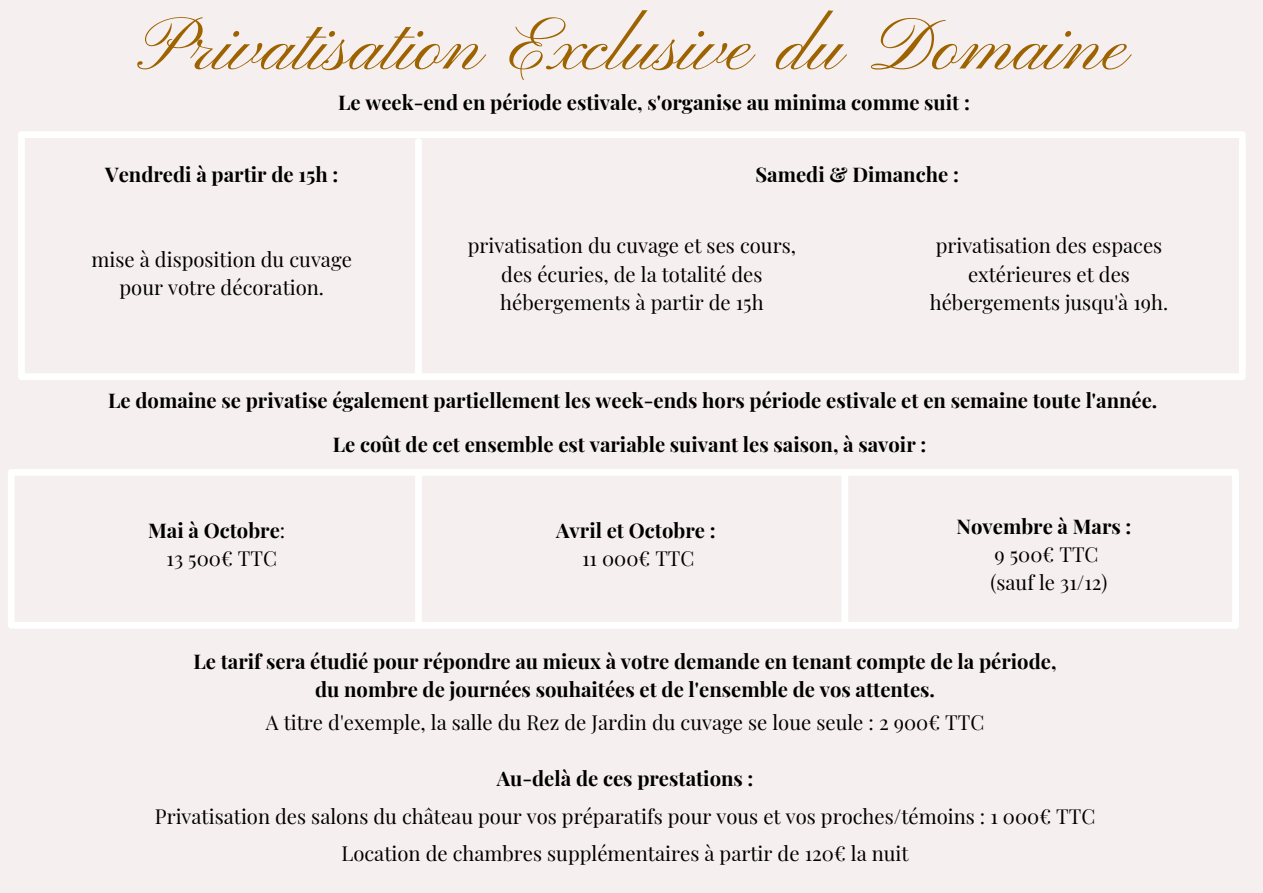
<style>
.page{position:relative;width:1263px;height:893px;background:#f6efef}
.page>*{position:absolute;margin:0;border:0;box-sizing:border-box;transform-origin:0 0}
.t1{font:75.97px "Pinyon Script";color:#9d6300}
.t2{font:700 20.25px/28.1px "Playfair Display";color:#000;text-align:center}
.t3{font:20.25px/28.1px "Playfair Display";color:#000;text-align:center}
.s1{font-weight:400}
</style>
<div class="page">
<div style="left:415px;top:141px;width:7px;height:236px;background:#fff"></div>
<div style="left:21px;top:373px;width:1221px;height:7px;background:#fff"></div>
<div style="left:21px;top:131px;width:1221px;height:7px;background:#fff"></div>
<div style="left:18px;top:138px;width:7px;height:235px;background:#fff"></div>
<div style="left:1239px;top:138px;width:7px;height:235px;background:#fff"></div>
<div style="left:15px;top:622px;width:1220px;height:6px;background:#fff"></div>
<div style="left:15px;top:469px;width:1220px;height:7px;background:#fff"></div>
<div style="left:8px;top:472px;width:7px;height:153px;background:#fff"></div>
<div style="left:415px;top:472px;width:7px;height:150px;background:#fff"></div>
<div style="left:841px;top:472px;width:7px;height:150px;background:#fff"></div>
<div style="left:1232px;top:472px;width:7px;height:153px;background:#fff"></div>
<h1 class="t1" style="left:146px;top:4px;width:987px">Privatisation Exclusive du Domaine</h1>
<p class="t2" style="left:338px;top:88px;width:633px">Le week-end en période estivale, s'organise au minima comme suit :</p>
<p class="t2" style="left:105px;top:160px;width:235px">Vendredi à partir de 15h :</p>
<p class="t3" style="left:92px;top:244px;width:262px">mise à disposition du cuvage pour votre décoration.</p>
<p class="t2" style="left:755px;top:160px;width:205px">Samedi &amp; Dimanche :</p>
<p class="t3" style="left:468px;top:231px;width:330px">privatisation du cuvage et ses cours, des écuries, de la totalité des hébergements à partir de 15h</p>
<p class="t3" style="left:930px;top:231px;width:240px">privatisation des espaces extérieures et des hébergements jusqu'à 19h.</p>
<p class="t2" style="left:108px;top:378px;width:1051px;line-height:43.6px">Le domaine se privatise également partiellement les week-ends hors période estivale et en semaine toute l'année.<br>Le coût de cet ensemble est variable suivant les saison, à savoir :</p>
<p class="t2" style="left:148px;top:516px;width:139px">Mai à Octobre<span class="s1">:<br>13 500€ TTC</span></p>
<p class="t2" style="left:556px;top:516px;width:161px">Avril et Octobre :</p>
<p class="t3" style="left:582px;top:544px;width:114px">11 000€ TTC</p>
<p class="t2" style="left:956px;top:511px;width:176px">Novembre à Mars :</p>
<p class="t3" style="left:990px;top:539px;width:118px;text-align:left">9 500€ TTC (sauf le 31/12)</p>
<p class="t2" style="left:193px;top:646px;width:864px">Le tarif sera étudié pour répondre au mieux à votre demande en tenant compte de la période, du nombre de journées souhaitées et de l'ensemble de vos attentes.</p>
<p class="t3" style="left:266px;top:707px;width:720px">A titre d'exemple, la salle du Rez de Jardin du cuvage se loue seule : 2 900€ TTC</p>
<p class="t2" style="left:497px;top:763px;width:258px">Au-delà de ces prestations :</p>
<p class="t3" style="left:155px;top:796px;width:942px;line-height:37.7px">Privatisation des salons du château pour vos préparatifs pour vous et vos proches/témoins : 1 000€ TTC<br>Location de chambres supplémentaires à partir de 120€ la nuit</p>
</div>
